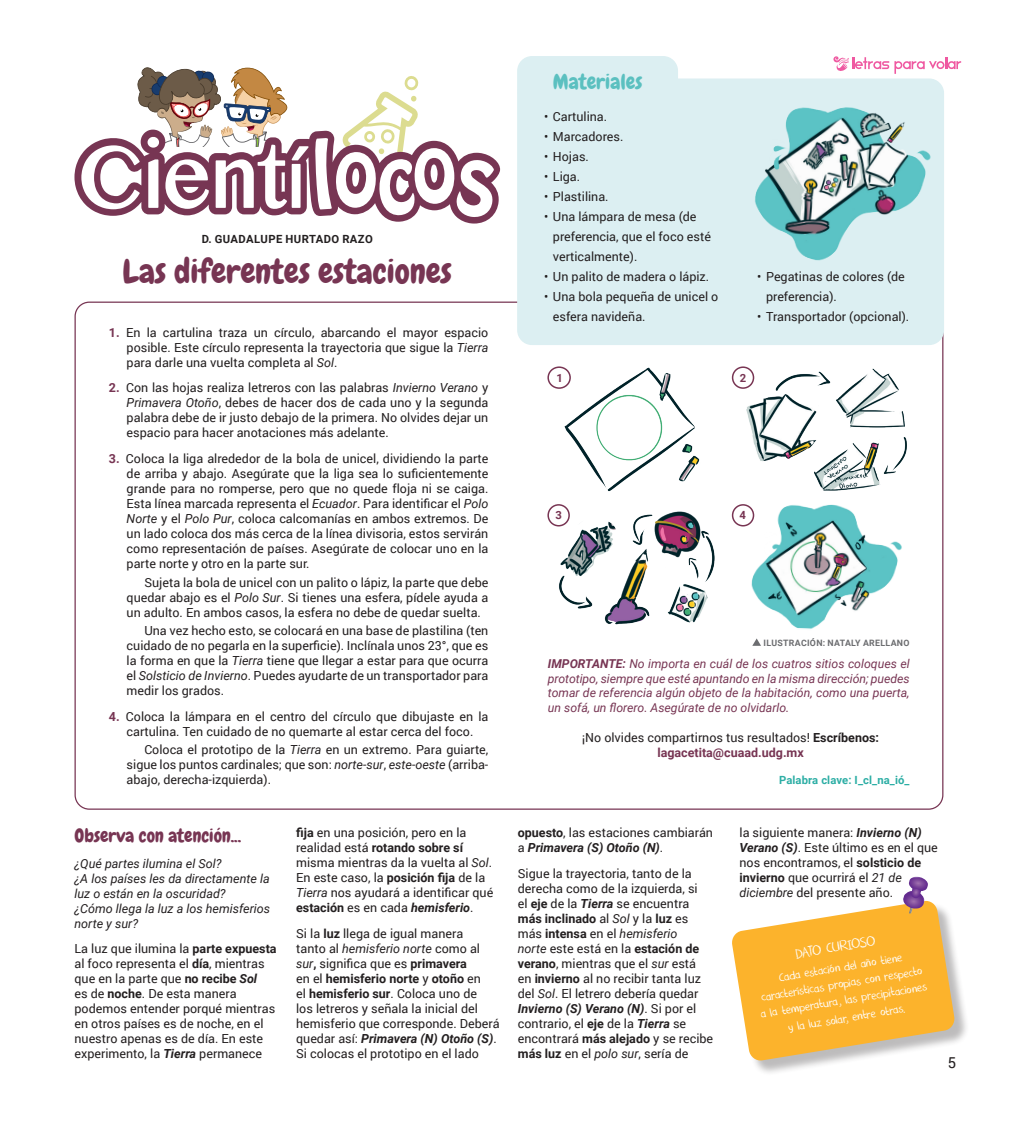
<style>
.page{position:relative;width:1025px;height:1125px;background:#fff}
.page>*{position:absolute;margin:0;border:0;box-sizing:border-box;transform-origin:0 0}
.Títulos{font:33.75px "Chewy";color:#773553}
.Básico{font:21.25px "Chewy";color:#5bc0c0}
.Básico-2{font:18.75px "Chewy";color:#773553}
.DATO_INTERESANTE{font:16.25px "DK Nouveau Crayon";color:#fff;scale:1.05 1}
.t1{font:15px "Roboto";color:#231f20}
.DATO_INTERESANTE-2{font:13.75px/16.5px "DK Nouveau Crayon";color:#fff;text-align:center;scale:1.05 1}
.Básico-3{font:12.5px/15px "Roboto";color:#231f20}
.Básico-4{font:italic 12.5px/15px "Roboto";color:#231f20}
.Básico-5{font:700 12.5px "Roboto";color:#773553}
.t2{font:italic 12.25px/14.8px "Roboto";color:#773553;text-align:justify}
.Palab-CLAV{font:700 11.25px "Roboto";letter-spacing:.01em;color:#2daea5}
.AUTOR{font:700 11.25px "Roboto";letter-spacing:.035em;color:#231f20}
.Básico-6{font:700 11.25px "Roboto";color:#783553}
.CREDITO{font:700 8.75px "Roboto";letter-spacing:.035em;color:#6c6d70}
.s1{font-weight:700;color:#773553}
.s2{font-style:italic}
.s3{font-weight:700}
.s4{font-weight:700;font-style:italic}
</style>
<div class="page">
<svg style="left:833px;top:56px;width:55px;height:15px"></svg>
<svg style="left:894px;top:57px;width:66px;height:17px"></svg>
<svg style="left:74px;top:67px;width:426px;height:157px"></svg>
<div style="left:733px;top:903px;width:236px;height:173px;background:#231f20;opacity:.3"></div>
<img style="left:908px;top:877px;width:19px;height:11px">
<svg style="left:732px;top:888px;width:222px;height:173px"></svg>
<div style="left:517px;top:79px;width:426px;height:265px;background:#dceff2;border-radius:14px"></div>
<div style="left:517px;top:78px;width:426px;height:267px;border:1px solid #dceff2;border-radius:14px"></div>
<img style="left:755px;top:107px;width:176px;height:154px">
<div style="left:517px;top:57px;width:160px;height:46px;background:#dceff2;border-radius:14px"></div>
<div style="left:517px;top:56px;width:160px;height:48px;border:1px solid #dceff2;border-radius:14px"></div>
<svg style="left:752px;top:638px;width:8px;height:8px"></svg>
<img style="left:562px;top:366px;width:138px;height:125px">
<div style="left:547px;top:366px;width:23px;height:23px;border:2px solid #783553;border-radius:50%"></div>
<img style="left:746px;top:366px;width:161px;height:125px">
<div style="left:731px;top:366px;width:23px;height:23px;border:2px solid #783553;border-radius:50%"></div>
<img style="left:559px;top:509px;width:156px;height:116px">
<div style="left:547px;top:504px;width:22px;height:23px;border:2px solid #783553;border-radius:50%"></div>
<img style="left:747px;top:504px;width:155px;height:125px">
<div style="left:731px;top:504px;width:23px;height:23px;border:2px solid #783553;border-radius:50%"></div>
<p class="AUTOR" style="left:202px;top:231px;width:172px">D. GUADALUPE HURTADO RAZO</p>
<p class="Títulos" style="left:122px;top:250px;width:331px">Las diferentes estaciones</p>
<p class="Básico-3" style="left:127px;top:324px;width:363px;text-align:justify;text-indent:-18px"><span class="s1">1.</span> En la cartulina traza un círculo, abarcando el mayor espacio posible. Este círculo representa la trayectoria que sigue la <span class="s2">Tierra </span>para darle una vuelta completa al <span class="s2">Sol</span>.</p>
<p class="Básico-3" style="left:127px;top:380px;width:363px;text-align:justify;text-indent:-18px"><span class="s1">2.</span> Con las hojas realiza letreros con las palabras <span class="s2">Invierno Verano</span> y <span class="s2">Primavera Otoño</span>, debes de hacer dos de cada uno y la segunda palabra debe de ir justo debajo de la primera. No olvides dejar un espacio para hacer anotaciones más adelante.</p>
<p class="Básico-3" style="left:127px;top:451px;width:363px;text-align:justify;text-indent:-18px"><span class="s1">3.</span> Coloca la liga alrededor de la bola de unicel, dividiendo la parte de arriba y abajo. Asegúrate que la liga sea lo suficientemente grande para no romperse, pero que no quede floja ni se caiga.<br>Esta línea marcada representa el <span class="s2">Ecuador</span>. Para identificar el <span class="s2">Polo Norte</span> y el <span class="s2">Polo Pur</span>, coloca calcomanías en ambos extremos. De un lado coloca dos más cerca de la línea divisoria, estos servirán como representación de países. Asegúrate de colocar uno en la parte norte y otro en la parte sur.</p>
<p class="Básico-3" style="left:127px;top:574px;width:363px;text-align:justify;text-indent:18px">Sujeta la bola de unicel con un palito o lápiz, la parte que debe quedar abajo es el <span class="s2">Polo Sur</span>. Si tienes una esfera, pídele ayuda a un adulto. En ambos casos, la esfera no debe de quedar suelta.</p>
<p class="Básico-3" style="left:127px;top:623px;width:363px;text-align:justify;text-indent:18px">Una vez hecho esto, se colocará en una base de plastilina (ten cuidado de no pegarla en la superficie). Inclínala unos 23°, que es la forma en que la <span class="s2">Tierra</span> tiene que llegar a estar para que ocurra el <span class="s2">Solsticio de Invierno</span>. Puedes ayudarte de un transportador para medir los grados.</p>
<p class="Básico-3" style="left:109px;top:708px;width:381px;text-align:center"><span class="s1">4.</span> Coloca la lámpara en el centro del círculo que dibujaste en la cartulina. Ten cuidado de no quemarte al estar cerca del foco.</p>
<p class="Básico-3" style="left:127px;top:742px;width:363px;text-align:justify;text-indent:18px">Coloca el prototipo de la <span class="s2">Tierra</span> en un extremo. Para guiarte, sigue los puntos cardinales; que son: <span class="s2">norte-sur</span>, <span class="s2">este-oeste</span> (arriba&shy;abajo, derecha-izquierda).</p>
<p class="Básico-2" style="left:74px;top:824px;width:168px">Observa con atención...</p>
<p class="Básico-4" style="left:74px;top:855px;width:148px">¿Qué partes ilumina el Sol?</p>
<p class="Básico-4" style="left:74px;top:870px;width:197px">¿A los países les da directamente la luz o están en la oscuridad?</p>
<p class="Básico-4" style="left:74px;top:900px;width:197px">¿Cómo llega la luz a los hemisferios norte y sur?</p>
<p class="Básico-3" style="left:74px;top:941px;width:203px">La luz que ilumina la <span class="s3">parte expuesta </span>al foco representa el <span class="s3">día</span>, mientras que en la parte que <span class="s3">no recibe</span> <span class="s4">Sol<br></span>es de <span class="s3">noche</span>. De esta manera podemos entender porqué mientras en otros países es de noche, en el nuestro apenas es de día. En este experimento, la <span class="s4">Tierra</span> permanece</p>
<p class="Básico-3" style="left:296px;top:825px;width:172px"><span class="s3">fija</span> en una posición, pero en la realidad está <span class="s3">rotando sobre sí</span></p>
<p class="Básico-3" style="left:296px;top:855px;width:198px">misma mientras da la vuelta al <span class="s2">Sol</span>.<br>En este caso, la <span class="s3">posición fija</span> de la <span class="s2">Tierra</span> nos ayudará a identificar qué <span class="s3">estación</span> es en cada <span class="s4">hemisferio</span>.</p>
<p class="Básico-3" style="left:296px;top:926px;width:205px">Si la <span class="s3">luz</span> llega de igual manera<br>tanto al <span class="s2">hemisferio norte</span> como al <span class="s2">sur</span><span class="s3">,</span> significa que es <span class="s3">primavera<br></span>en el <span class="s3">hemisferio norte</span> y <span class="s3">otoño</span> en<br>el <span class="s3">hemisferio sur</span>. Coloca uno de<br>los letreros y señala la inicial del hemisferio que corresponde. Deberá quedar así: <span class="s4">Primavera (N) Otoño (S)</span>.<br>Si colocas el prototipo en el lado</p>
<p class="Básico" style="left:552px;top:68px;width:91px">Materiales</p>
<p class="Básico-3" style="left:544px;top:109px;width:65px">• Cartulina.</p>
<p class="Básico-3" style="left:544px;top:129px;width:81px">• Marcadores.</p>
<p class="Básico-3" style="left:544px;top:149px;width:46px">• Hojas.</p>
<p class="Básico-3" style="left:544px;top:169px;width:38px">• Liga.</p>
<p class="Básico-3" style="left:544px;top:189px;width:66px">• Plastilina.</p>
<p class="Básico-3" style="left:552px;top:206px;width:159px;line-height:20px;text-indent:-9px">• Una lámpara de mesa (de preferencia, que el foco esté verticalmente).</p>
<p class="Básico-3" style="left:544px;top:269px;width:167px">• Un palito de madera o lápiz.</p>
<p class="Básico-3" style="left:552px;top:286px;width:167px;line-height:20px;text-indent:-9px">• Una bola pequeña de unicel o esfera navideña.</p>
<p class="Básico-3" style="left:765px;top:266px;width:140px;line-height:20px;text-indent:-9px">• Pegatinas de colores (de preferencia).</p>
<p class="Básico-3" style="left:756px;top:309px;width:153px">• Transportador (opcional).</p>
<p class="Básico-6" style="left:556px;top:370px;width:8px">1</p>
<p class="Básico-6" style="left:739px;top:370px;width:8px">2</p>
<p class="Básico-6" style="left:555px;top:508px;width:8px">3</p>
<p class="Básico-6" style="left:739px;top:508px;width:8px">4</p>
<p class="CREDITO" style="left:763px;top:637px;width:147px">ILUSTRACIÓN: NATALY ARELLANO</p>
<p class="t2" style="left:547px;top:656px;width:363px"><span class="s3">IMPORTANTE:</span> No importa en cuál de los cuatros sitios coloques el prototipo, siempre que esté apuntando en la misma dirección; puedes tomar de referencia algún objeto de la habitación, como una puerta, un sofá, un florero. Asegúrate de no olvidarlo.</p>
<p class="Básico-3" style="left:582px;top:730px;width:298px">¡No olvides compartirnos tus resultados! <span class="s3">Escríbenos:</span></p>
<p class="Básico-5" style="left:657px;top:744px;width:148px">lagacetita@cuaad.udg.mx</p>
<p class="Palab-CLAV" style="left:778px;top:772px;width:132px">Palabra clave: I_cl_na_ió_</p>
<p class="Básico-3" style="left:517px;top:825px;width:197px"><span class="s3">opuesto</span>, las estaciones cambiarán a <span class="s4">Primavera (S) Otoño (N)</span>.</p>
<p class="Básico-3" style="left:517px;top:866px;width:197px">Sigue la trayectoria, tanto de la derecha como de la izquierda, si<br>el <span class="s3">eje</span> de la <span class="s4">Tierra</span> se encuentra <span class="s3">más inclinado</span> al <span class="s2">Sol</span> y la <span class="s3">luz</span> es más <span class="s3">intensa</span> en el <span class="s2">hemisferio<br>norte</span> este está en la <span class="s3">estación de verano</span>, mientras que el <span class="s2">sur</span> está<br>en <span class="s3">invierno</span> al no recibir tanta luz del <span class="s2">Sol</span>. El letrero debería quedar<br><span class="s4">Invierno (S) Verano (N)</span>. Si por el contrario, el <span class="s3">eje</span> de la <span class="s4">Tierra</span> se encontrará <span class="s3">más alejado</span> y se recibe <span class="s3">más luz</span> en el <span class="s2">polo sur</span>, sería de</p>
<p class="Básico-3" style="left:739px;top:825px;width:200px">la siguiente manera: <span class="s4">Invierno (N)<br>Verano (S)</span>. Este último es en el que nos encontramos, el <span class="s3">solsticio de invierno</span> que ocurrirá el <span class="s2">21 de</span></p>
<p class="Básico-3" style="left:739px;top:885px;width:155px"><span class="s2">diciembre</span> del presente año.</p>
<p class="DATO_INTERESANTE" style="left:793px;top:945px;width:79px;rotate:-9deg">DATO CURIOSO</p>
<p class="DATO_INTERESANTE-2" style="left:753px;top:973px;width:162px;rotate:-9deg">Cada estación del año tiene características propias con respecto a la temperatura, las precipitaciones</p>
<p class="DATO_INTERESANTE-2" style="left:786px;top:1019px;width:114px;rotate:-9deg">y la luz solar, entre otras.</p>
<p class="t1" style="left:947px;top:1052px;width:10px">5</p>
</div>
